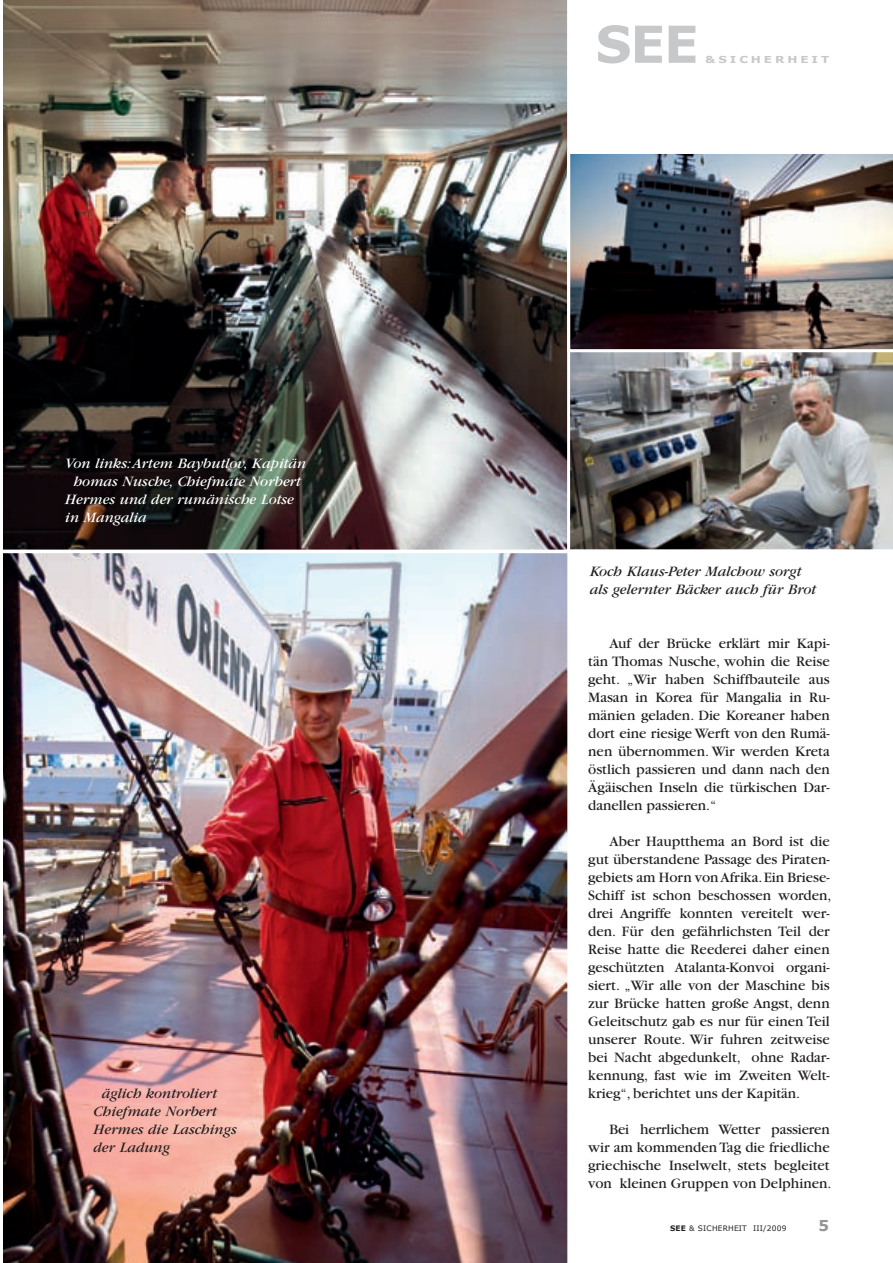
<style>
.page{position:relative;width:893px;height:1263px;background:#fff}
.page>*{position:absolute;margin:0;border:0;box-sizing:border-box;transform-origin:0 0}
.t1{font:700 51px "Verdana";color:#c7c8ca}
.t2{font:15px/18px "Garamond";color:#231f20}
.t3{font:italic 15px/18px "Garamond";color:#231f20}
.t4{font:italic 15px/18px "Garamond";color:#fff}
.t5{font:700 15px "Verdana";color:#939598}
.t6{font:700 9.6px "Verdana";color:#c7c8ca;scale:1.25 1}
.t7{font:7.5px "Verdana";letter-spacing:.025em;color:#231f20}
.t8{font:700 7.5px "Verdana";color:#231f20}
</style>
<div class="page">
<img style="left:3px;top:553px;width:565px;height:710px">
<img style="left:570px;top:352px;width:323px;height:198px">
<img style="left:3px;top:0;width:565px;height:550px">
<img style="left:567px;top:151px;width:326px;height:201px">
<p class="t4" style="left:65px;top:454px;width:242px">Von links: Artem Baybutlov, Kapitän<br>Thomas Nusche, Chiefmate Norbert<br>Hermes und der rumänische Lotse in Mangalia</p>
<p class="t3" style="left:94px;top:1084px;width:145px">Täglich kontroliert<br>Chiefmate Norbert<br>Hermes die Laschings der Ladung</p>
<h1 class="t1" style="left:595px;top:11px;width:34px">SEE</h1>
<p class="t6" style="left:705px;top:53px;width:21px">&amp;SICHERHEIT</p>
<p class="t3" style="left:590px;top:562px;width:228px">Koch Klaus-Peter Malchow sorgt als gelernter Bäcker auch für Brot</p>
<p class="t2" style="left:588px;top:634px;width:243px;text-align:justify;text-indent:21px">Auf der Brücke erklärt mir Kapi&shy;tän Thomas Nusche, wohin die Reise geht. „Wir haben Schiffbauteile aus Masan in Korea für Mangalia in Ru&shy;mänien geladen. Die Koreaner haben dort eine riesige Werft von den Rumä&shy;nen übernommen. Wir werden Kreta östlich passieren und dann nach den Ägäischen Inseln die türkischen Dar&shy;danellen passieren.“</p>
<p class="t2" style="left:588px;top:832px;width:245px;text-indent:21px">Aber Hauptthema an Bord ist die gut überstandene Passage des Piraten&shy;gebiets am Horn von Afrika. Ein Briese-Schiff ist schon beschossen worden, drei Angriffe konnten vereitelt wer&shy;den. Für den gefährlichsten Teil der Reise hatte die Reederei daher einen geschützten Atalanta-Konvoi organi&shy;siert. „Wir alle von der Maschine bis zur Brücke hatten große Angst, denn Geleitschutz gab es nur für einen Teil unserer Route. Wir fuhren zeitweise bei Nacht abgedunkelt, ohne Radar&shy;kennung, fast wie im Zweiten Welt&shy;krieg“, berichtet uns der Kapitän.</p>
<p class="t2" style="left:588px;top:1120px;width:245px;text-indent:21px">Bei herrlichem Wetter passieren wir am kommenden Tag die friedliche griechische Inselwelt, stets begleitet von kleinen Gruppen von Delphinen.</p>
<p class="t8" style="left:670px;top:1223px;width:7px">SEE</p>
<p class="t7" style="left:689px;top:1223px;width:99px">&amp; SICH ERH EIT III/2009</p>
<p class="t5" style="left:818px;top:1216px;width:12px">5</p>
</div>
